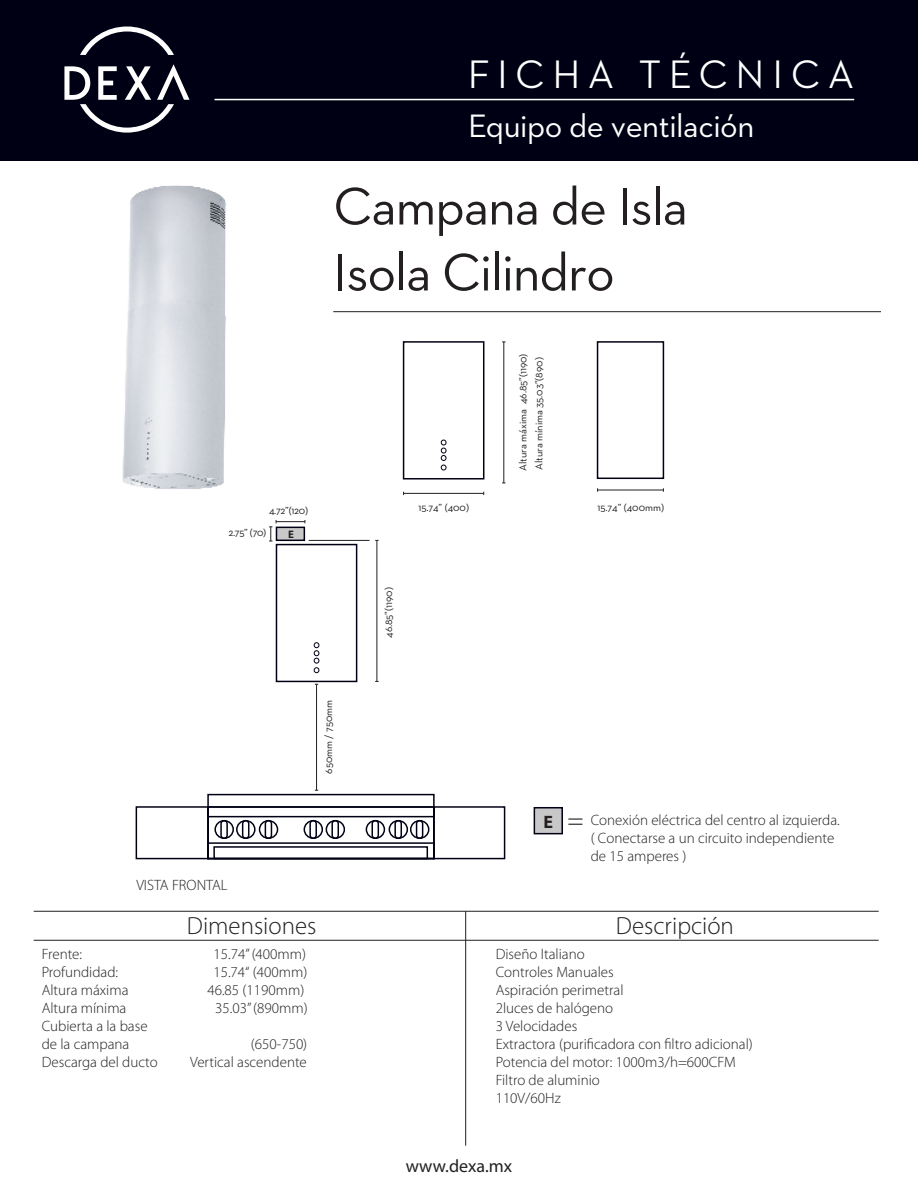
<style>
.page{position:relative;width:918px;height:1188px;background:#fff}
.page>*{position:absolute;margin:0;border:0;box-sizing:border-box;transform-origin:0 0}
.t1{font:55.95px/61.5px "Neutraface 2 Text";letter-spacing:-.03em;color:#231f20}
.t2{font:54px/66px "Neutraface 2 Text";letter-spacing:-.02em;color:#231f20}
.t3{font:500 40.5px "Neutraface 2 Display";letter-spacing:.2em;color:#fff}
.t4{font:33px "Neutraface 2 Text";letter-spacing:-.015em;color:#fff}
.t5{font:300 24.9px "Myriad Pro";color:#231f20}
.t6{font:18px "Myriad Pro";color:#231f20}
.t7{font:700 18px "Myriad Pro";color:#231f20}
.t8{font:300 15px/18px "Myriad Pro";color:#231f20}
.t9{font:700 10.95px "Myriad Pro";color:#231f20}
.t10{font:10.5px "Neutraface 2 Text";letter-spacing:-.005em;color:#231f20}
.t11{font:10.5px "Neutraface 2 Text";letter-spacing:-.005em;color:#211e1e}
.s1{font-weight:300;font-size:27.15px}
</style>
<div class="page">
<hr style="left:503px;top:342px;width:1px;height:141px;background:#231f20">
<hr style="left:316px;top:684px;width:1px;height:106px;background:#231f20">
<div style="left:0;top:0;width:918px;height:160px;background:#000015"></div>
<svg style="left:80px;top:27px;width:94px;height:28px"></svg>
<svg style="left:64px;top:64px;width:126px;height:69px"></svg>
<hr style="left:215px;top:99px;width:639px;height:1px;background:#fff">
<hr style="left:333px;top:311px;width:548px;height:1px;background:#231f20">
<hr style="left:598px;top:490px;width:65px;height:1px;background:#231f20">
<hr style="left:404px;top:493px;width:80px;height:1px;background:#231f20">
<hr style="left:34px;top:911px;width:845px;height:1px;background:#231f20">
<hr style="left:34px;top:940px;width:845px;height:1px;background:#231f20">
<hr style="left:465px;top:911px;width:1px;height:235px;background:#231f20">
<div style="left:136px;top:806px;width:73px;height:53px;border:2px solid #000015"></div>
<div style="left:433px;top:806px;width:72px;height:53px;border:2px solid #000015"></div>
<div style="left:207px;top:794px;width:228px;height:65px;border:2px solid #000015"></div>
<div style="left:207px;top:806px;width:228px;height:11px;border:2px solid #000015"></div>
<div style="left:207px;top:842px;width:228px;height:17px;border:2px solid #000015"></div>
<div style="left:213px;top:846px;width:215px;height:13px;border:2px solid #000015"></div>
<div style="left:214px;top:820px;width:20px;height:19px;border:2px solid #000015;border-radius:50%"></div>
<div style="left:220px;top:820px;width:8px;height:19px;border:2px solid #000015;border-radius:3px"></div>
<div style="left:236px;top:820px;width:20px;height:19px;border:2px solid #000015;border-radius:50%"></div>
<div style="left:242px;top:820px;width:7px;height:19px;border:2px solid #000015;border-radius:3px"></div>
<div style="left:259px;top:820px;width:19px;height:19px;border:2px solid #000015;border-radius:50%"></div>
<div style="left:265px;top:820px;width:7px;height:19px;border:2px solid #000015;border-radius:3px"></div>
<div style="left:304px;top:820px;width:19px;height:19px;border:2px solid #000015;border-radius:50%"></div>
<div style="left:309px;top:820px;width:8px;height:19px;border:2px solid #000015;border-radius:3px"></div>
<div style="left:326px;top:820px;width:19px;height:19px;border:2px solid #000015;border-radius:50%"></div>
<div style="left:331px;top:820px;width:8px;height:19px;border:2px solid #000015;border-radius:3px"></div>
<div style="left:366px;top:820px;width:19px;height:19px;border:2px solid #000015;border-radius:50%"></div>
<div style="left:371px;top:820px;width:8px;height:19px;border:2px solid #000015;border-radius:3px"></div>
<div style="left:389px;top:820px;width:19px;height:19px;border:2px solid #000015;border-radius:50%"></div>
<div style="left:394px;top:820px;width:8px;height:19px;border:2px solid #000015;border-radius:3px"></div>
<div style="left:410px;top:820px;width:19px;height:19px;border:2px solid #000015;border-radius:50%"></div>
<div style="left:416px;top:820px;width:7px;height:19px;border:2px solid #000015;border-radius:3px"></div>
<img style="left:122px;top:185px;width:104px;height:304px">
<svg style="left:441px;top:440px;width:6px;height:31px"></svg>
<div style="left:403px;top:341px;width:81px;height:139px;border:2px solid #000015"></div>
<svg style="left:314px;top:642px;width:5px;height:31px"></svg>
<div style="left:276px;top:544px;width:81px;height:138px;border:2px solid #000015"></div>
<div style="left:597px;top:341px;width:67px;height:138px;border:2px solid #000015"></div>
<div style="left:534px;top:807px;width:29px;height:27px;background:#c9c8c8;border:2px solid #000015"></div>
<hr style="left:377px;top:540px;width:1px;height:141px;background:#231f20">
<hr style="left:309px;top:540px;width:61px;height:1px;background:#231f20">
<svg style="left:269px;top:520px;width:37px;height:22px"></svg>
<h3 class="t3" style="left:468px;top:52px;width:387px">FICHA TÉCNICA</h3>
<h3 class="t4" style="left:468px;top:105px;width:288px">Equipo de ventilación</h3>
<h2 class="t2" style="left:333px;top:172px;width:356px">Campana de Isla<br>Isola Cilindro</h2>
<h1 class="t1" style="left:312px;top:189px;width:365px">Campana de Isla<br>Isola Cilindro</h1>
<p class="t10" style="left:269px;top:504px;width:41px">4.72”(120)</p>
<p class="t10" style="left:228px;top:526px;width:39px">2.75” (70)</p>
<p class="t9" style="left:288px;top:527px;width:7px">E</p>
<p class="t8" style="left:136px;top:876px;width:93px">VISTA FRONTAL</p>
<p class="t11" style="left:322px;top:774px;width:75px;rotate:-90deg">650mm / 750mm</p>
<p class="t10" style="left:516px;top:471px;width:119px;rotate:-90deg">Altura máxima 46.85”(1190)</p>
<p class="t10" style="left:533px;top:470px;width:114px;rotate:-90deg">Altura mínima 35.03”(890)</p>
<p class="t10" style="left:418px;top:500px;width:52px">15.74” (400)</p>
<p class="t10" style="left:598px;top:500px;width:68px">15.74” (400mm)</p>
<p class="t10" style="left:382px;top:638px;width:52px;rotate:-90deg">46.85”(1190)</p>
<p class="t7" style="left:543px;top:810px;width:42px">E <span class="s1">=</span></p>
<p class="t8" style="left:591px;top:812px;width:251px">Conexión eléctrica del centro al izquierda. ( Conectarse a un circuito independiente de 15 amperes )</p>
<h3 class="t5" style="left:187px;top:912px;width:131px">Dimensiones</h3>
<h3 class="t5" style="left:616px;top:912px;width:119px">Descripción</h3>
<p class="t8" style="left:42px;top:946px;width:42px">Frente:</p>
<p class="t8" style="left:214px;top:946px;width:94px">15.74” (400mm)</p>
<p class="t8" style="left:42px;top:964px;width:78px">Profundidad:</p>
<p class="t8" style="left:213px;top:964px;width:96px">15.74“ (400mm)</p>
<p class="t8" style="left:42px;top:982px;width:88px">Altura máxima</p>
<p class="t8" style="left:207px;top:982px;width:98px">46.85 (1190mm)</p>
<p class="t8" style="left:42px;top:1000px;width:86px">Altura mínima</p>
<p class="t8" style="left:215px;top:1000px;width:94px">35.03” (890mm)</p>
<p class="t8" style="left:42px;top:1018px;width:107px">Cubierta a la base de la campana</p>
<p class="t8" style="left:251px;top:1036px;width:58px">(650-750)</p>
<p class="t8" style="left:42px;top:1054px;width:118px">Descarga del ducto</p>
<p class="t8" style="left:190px;top:1054px;width:118px">Vertical ascendente</p>
<p class="t8" style="left:496px;top:946px;width:259px">Diseño Italiano<br>Controles Manuales<br>Aspiración perimetral<br>2luces de halógeno<br>3 Velocidades<br>Extractora (purificadora con filtro adicional)<br>Potencia del motor: 1000m3/h=600CFM<br>Filtro de aluminio<br>110V/60Hz</p>
<p class="t6" style="left:406px;top:1154px;width:108px">www.dexa.mx</p>
</div>
